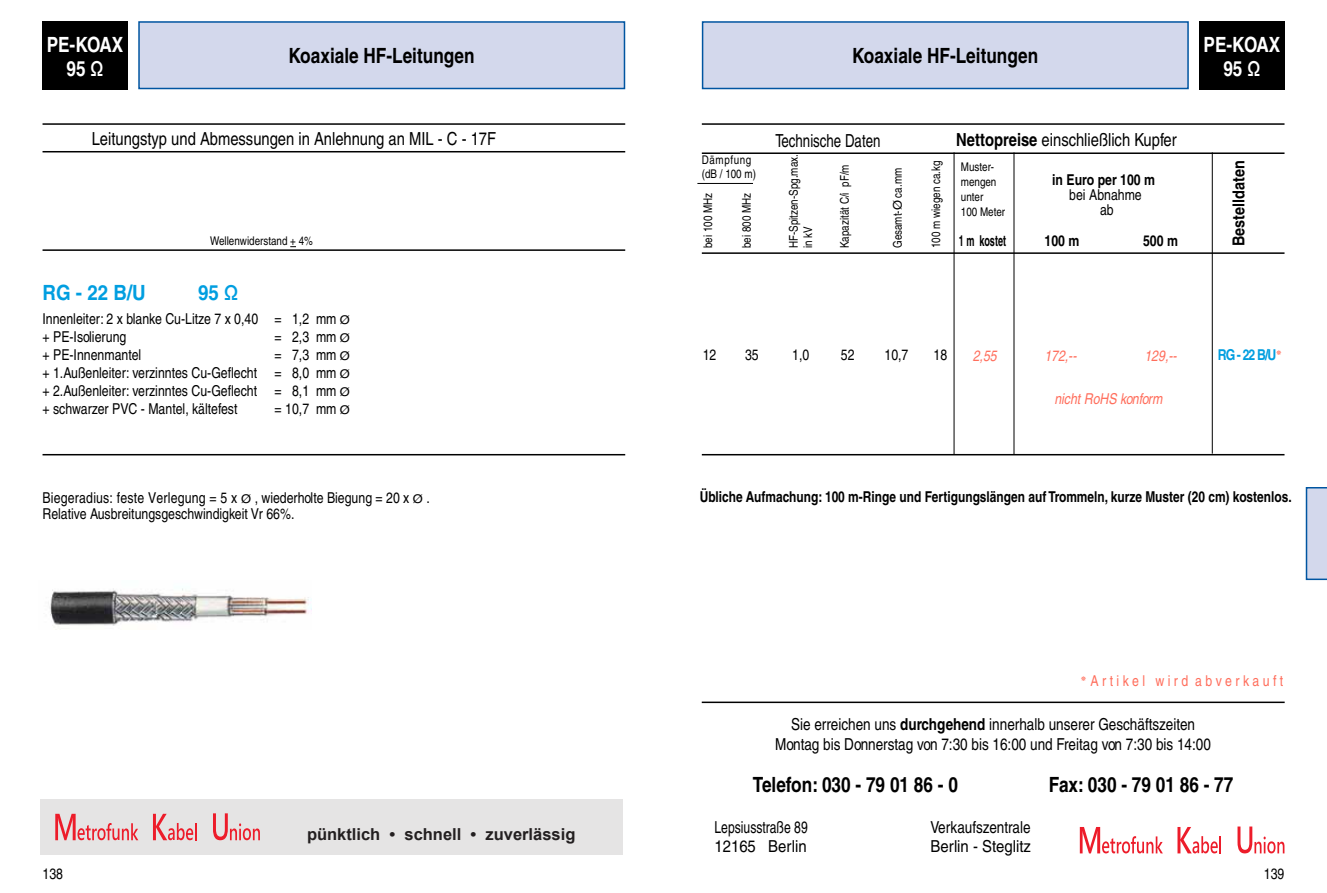
<style>
.page{position:relative;width:1327px;height:893px;background:#fff}
.page>*{position:absolute;margin:0;border:0;box-sizing:border-box;transform-origin:0 0}
.t1{font:700 condensed 21px "Helvetica LT Pro";color:#000}
.t2{font:700 condensed 21px/24px "Helvetica LT Pro";color:#fff;text-align:center}
.t3{font:700 condensed 21px "Helvetica LT Pro";color:#009ee0;scale:1.09 1}
.t4{font:condensed 18px "Helvetica LT Pro";color:#000}
.t5{font:condensed 18px "Helvetica LT Pro";color:#000;scale:.9 1}
.t6{font:condensed 16.5px/19.8px "Helvetica LT Pro";color:#000;text-align:center}
.t7{font:700 16.5px "Arial";color:#231f20}
.t8{font:condensed 16.5px "Helvetica LT Pro";color:#000;scale:1.1 1}
.t9{font:condensed 16.5px "Helvetica LT Pro";color:#000;scale:.9 1}
.t10{font:700 condensed 16.5px "Helvetica LT Pro";color:#000;scale:1.07 1}
.t11{font:condensed 15px/18px "Helvetica LT Pro";color:#000}
.t12{font:700 condensed 15px "Helvetica LT Pro";color:#000}
.t13{font:italic condensed 15px "Helvetica LT Pro";color:#ff6e5c}
.t14{font:condensed 15px "Helvetica LT Pro";color:#ff6e5c}
.t15{font:700 condensed 15px "Helvetica LT Pro";color:#009ee0}
.t16{font:700 condensed 15px "Helvetica LT Pro";color:#000;scale:.74 1}
.t17{font:condensed 12px/15px "Helvetica LT Pro";color:#000}
.t18{font:condensed 12px/14.4px "Helvetica LT Pro";letter-spacing:.05em;color:#000}
.s1{font-weight:700}
.s2{font-size:12px}
.s3{font-family:"Times New Roman";font-weight:400;font-stretch:normal;font-size:13.5px;color:#ff6e5c}
.s4{font-family:"Times New Roman";font-stretch:normal;font-size:13.5px}
</style>
<div class="page">
<div style="left:43px;top:21px;width:85px;height:68px;background:#000"></div>
<div style="left:138px;top:21px;width:487px;height:68px;background:#d3d8ec;border:2px solid #0055a1"></div>
<div style="left:1199px;top:21px;width:85px;height:68px;background:#000"></div>
<hr style="left:702px;top:702px;width:582px;height:1px;background:#000">
<svg style="left:1305px;top:487px;width:22px;height:93px;background:#c0cce5"></svg>
<div style="left:702px;top:21px;width:486px;height:68px;background:#d3d8ec;border:2px solid #0055a1"></div>
<svg style="left:1080px;top:827px;width:83px;height:26px"></svg>
<svg style="left:1177px;top:827px;width:44px;height:26px"></svg>
<svg style="left:1237px;top:827px;width:47px;height:26px"></svg>
<div style="left:40px;top:799px;width:583px;height:55px;background:#e5e4e4"></div>
<svg style="left:55px;top:814px;width:83px;height:26px"></svg>
<svg style="left:153px;top:814px;width:44px;height:26px"></svg>
<svg style="left:213px;top:813px;width:47px;height:27px"></svg>
<hr style="left:43px;top:151px;width:582px;height:1px;background:#000">
<hr style="left:43px;top:249px;width:582px;height:2px;background:#000">
<hr style="left:43px;top:123px;width:582px;height:2px;background:#000">
<hr style="left:43px;top:454px;width:582px;height:1px;background:#000">
<hr style="left:702px;top:152px;width:582px;height:2px;background:#000">
<hr style="left:702px;top:252px;width:582px;height:2px;background:#000">
<hr style="left:702px;top:123px;width:582px;height:2px;background:#000">
<hr style="left:702px;top:454px;width:582px;height:1px;background:#000">
<hr style="left:697px;top:183px;width:56px;height:1px;background:#000">
<hr style="left:1212px;top:152px;width:1px;height:302px;background:#000">
<hr style="left:953px;top:152px;width:1px;height:302px;background:#000">
<hr style="left:1013px;top:152px;width:1px;height:302px;background:#000">
<img style="left:49px;top:588px;width:262px;height:42px">
<h1 class="t2" style="left:47px;top:33px;width:78px">PE-KOAX<br>95 Ω</h1>
<h1 class="t1" style="left:852px;top:42px;width:188px">Koaxiale HF-Leitungen</h1>
<h1 class="t2" style="left:1203px;top:33px;width:78px">PE-KOAX<br>95 Ω</h1>
<h1 class="t1" style="left:289px;top:42px;width:188px">Koaxiale HF-Leitungen</h1>
<p class="t4" style="left:92px;top:128px;width:406px">Leitungstyp und Abmessungen in Anlehnung an MIL - C - 17F</p>
<p class="t4" style="left:956px;top:129px;width:222px"><span class="s1">Nettopreise</span> einschließlich Kupfer</p>
<p class="t5" style="left:775px;top:130px;width:118px">Technische Daten</p>
<p class="t17" style="left:210px;top:234px;width:104px">Wellenwiderstand + 4%</p>
<h1 class="t3" style="left:43px;top:280px;width:96px">RG - 22 B/U</h1>
<h1 class="t3" style="left:198px;top:280px;width:39px">95 Ω</h1>
<p class="t18" style="left:702px;top:152px;width:56px">Dämpfung (dB / 100 m)</p>
<p class="t17" style="left:700px;top:248px;width:57px;rotate:-90deg">bei 100 MHz</p>
<p class="t17" style="left:739px;top:248px;width:57px;rotate:-90deg">bei 800 MHz</p>
<p class="t17" style="left:786px;top:248px;width:95px;line-height:14.4px;rotate:-90deg">HF-Spitzen-Spg.max. in kV</p>
<p class="t17" style="left:837px;top:248px;width:85px;rotate:-90deg">Kapazität C/i pF/m</p>
<p class="t17" style="left:890px;top:248px;width:82px;rotate:-90deg">Gesamt-Ø ca.mm</p>
<p class="t17" style="left:928px;top:248px;width:89px;rotate:-90deg">100 m wiegen ca.kg</p>
<p class="t17" style="left:961px;top:159px;width:46px">Muster&shy;mengen unter<br>100 Meter</p>
<p class="t12" style="left:1052px;top:171px;width:104px">in Euro per 100 m</p>
<p class="t11" style="left:1069px;top:187px;width:74px;line-height:15px;text-align:center">bei Abnahme ab</p>
<p class="t12" style="left:1044px;top:232px;width:36px">100 m</p>
<p class="t12" style="left:1143px;top:232px;width:36px">500 m</p>
<p class="t16" style="left:958px;top:231px;width:66px">1 m kostet</p>
<p class="t10" style="left:1228px;top:246px;width:82px;rotate:-90deg">Bestelldaten</p>
<p class="t11" style="left:43px;top:310px;width:217px">Innenleiter: 2 x blanke Cu-Litze 7 x 0,40 + PE-Isolierung<br>+ PE-Innenmantel<br>+ 1.Außenleiter: verzinntes Cu-Geflecht + 2.Außenleiter: verzinntes Cu-Geflecht + schwarzer PVC - Mantel, kältefest</p>
<p class="t11" style="left:275px;top:309px;width:77px;text-align:justify">= 1,2 mm <span class="s2">Ø </span>= 2,3 mm <span class="s2">Ø </span>= 7,3 mm <span class="s2">Ø </span>= 8,0 mm <span class="s2">Ø </span>= 8,1 mm <span class="s2">Ø </span>= 10,7 mm <span class="s2">Ø</span></p>
<p class="t11" style="left:43px;top:490px;width:389px;line-height:16.2px">Biegeradius: feste Verlegung = 5 x <span class="s2">Ø</span> , wiederholte Biegung = 20 x <span class="s2">Ø</span> .<br>Relative Ausbreitungsgeschwindigkeit Vr 66%.</p>
<p class="t7" style="left:307px;top:823px;width:270px">pünktlich • schnell • zuverlässig</p>
<p class="t11" style="left:703px;top:345px;width:15px">12</p>
<p class="t11" style="left:745px;top:345px;width:15px">35</p>
<p class="t11" style="left:792px;top:345px;width:19px">1,0</p>
<p class="t11" style="left:841px;top:345px;width:15px">52</p>
<p class="t11" style="left:884px;top:345px;width:25px">10,7</p>
<p class="t15" style="left:1217px;top:345px;width:66px">RG - 22 B/U<span class="s3">٭</span></p>
<p class="t11" style="left:933px;top:345px;width:15px">18</p>
<p class="t13" style="left:972px;top:346px;width:25px">2,55</p>
<p class="t13" style="left:1044px;top:346px;width:34px">172,--</p>
<p class="t13" style="left:1144px;top:346px;width:34px">129,--</p>
<p class="t13" style="left:1054px;top:390px;width:110px">nicht RoHS konform</p>
<p class="t12" style="left:700px;top:487px;width:593px">Übliche Aufmachung: 100 m-Ringe und Fertigungslängen auf Trommeln, kurze Muster (20 cm) kostenlos.</p>
<p class="t14" style="left:1080px;top:672px;width:205px"><span class="s4">٭</span> A r t i k e l w i r d a b v e r k a u f t</p>
<p class="t6" style="left:775px;top:714px;width:437px">Sie erreichen uns <span class="s1">durchgehend</span> innerhalb unserer Geschäftszeiten<br>Montag bis Donnerstag von 7:30 bis 16:00 und Freitag von 7:30 bis 14:00</p>
<h1 class="t1" style="left:753px;top:772px;width:207px">Telefon: 030 - 79 01 86 - 0</h1>
<h1 class="t1" style="left:1049px;top:772px;width:186px">Fax: 030 - 79 01 86 - 77</h1>
<p class="t9" style="left:714px;top:817px;width:105px">Lepsiusstraße 89</p>
<p class="t6" style="left:930px;top:817px;width:102px">Verkaufszentrale</p>
<p class="t8" style="left:714px;top:837px;width:85px">12165 Berlin</p>
<p class="t8" style="left:930px;top:837px;width:93px">Berlin - Steglitz</p>
<p class="t11" style="left:43px;top:864px;width:22px">138</p>
<p class="t11" style="left:1264px;top:864px;width:22px">139</p>
</div>
